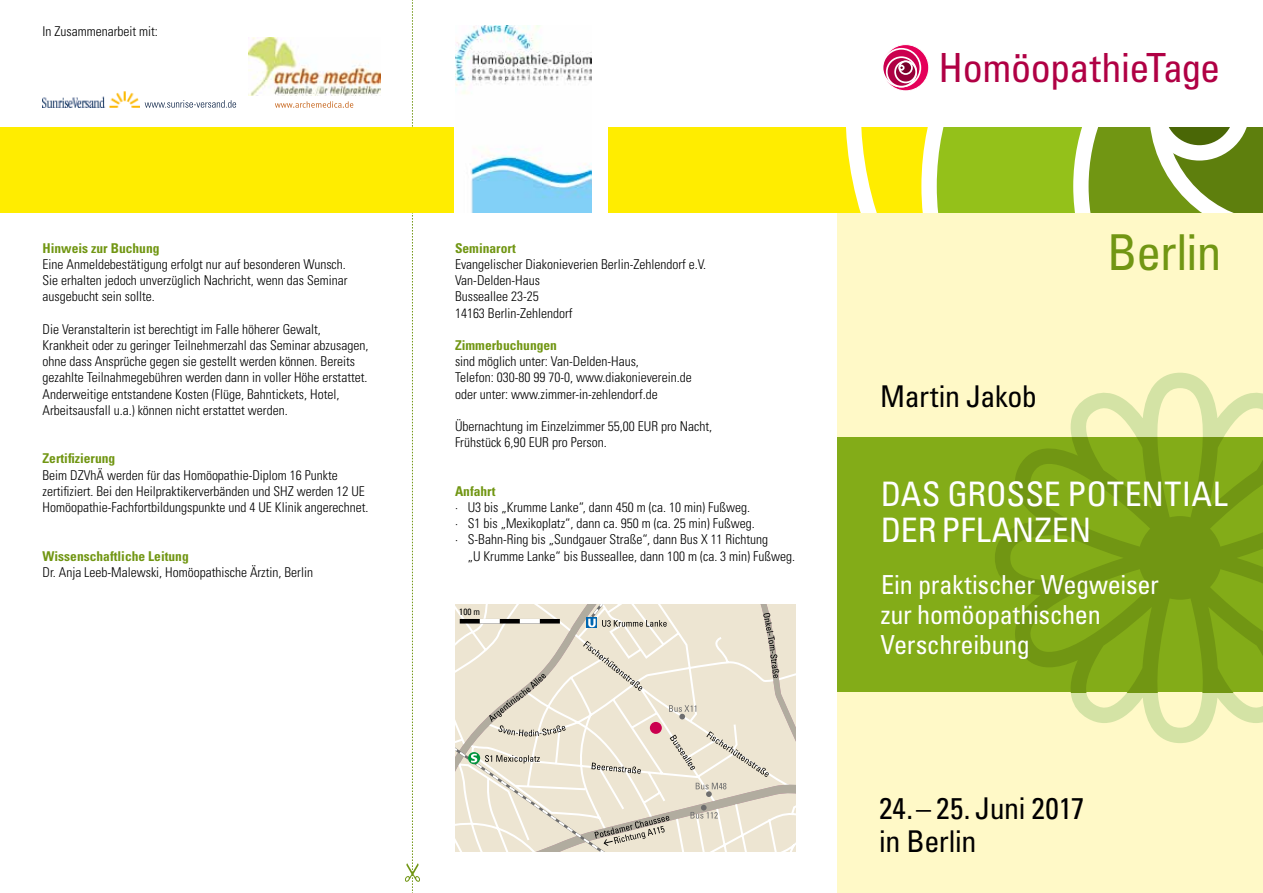
<style>
.page{position:relative;width:1263px;height:893px;background:#fff}
.page>*{position:absolute;margin:0;border:0;box-sizing:border-box;transform-origin:0 0}
.t1{font:condensed 49.5px "Univers";color:#719613}
.t2{font:condensed 40.2px "Univers";letter-spacing:-.01em;color:#b00044}
.t3{font:condensed 33.75px/36px "Univers";letter-spacing:.005em;color:#fff}
.t4{font:condensed 30px/33px "Univers";letter-spacing:-.015em;color:#000}
.t5{font:condensed 26.25px/30px "Univers";letter-spacing:-.015em;color:#fff}
.t6{font:300 condensed 13.5px/16.2px "Univers";color:#000}
.t7{font:700 condensed 13.5px "Univers";color:#719613}
.t8{font:condensed 9.15px "Univers";color:#000}
</style>
<div class="page">
<div style="left:838px;top:213px;width:425px;height:680px;background:#fff9c7"></div>
<svg style="left:1070px;top:373px;width:193px;height:370px"></svg>
<div style="left:838px;top:437px;width:425px;height:255px;background:#83ac18"></div>
<svg style="left:995px;top:437px;width:268px;height:255px"></svg>
<svg style="left:882px;top:45px;width:47px;height:46px"></svg>
<div style="left:882px;top:44px;width:47px;height:47px;border:1px solid #fff;border-radius:50%"></div>
<svg style="left:882px;top:49px;width:38px;height:38px"></svg>
<div style="left:882px;top:48px;width:39px;height:39px;border:2px solid #fff;border-radius:50%"></div>
<svg style="left:887px;top:57px;width:29px;height:30px"></svg>
<div style="left:886px;top:56px;width:31px;height:31px;border:2px solid #fff;border-radius:50%"></div>
<svg style="left:895px;top:61px;width:21px;height:21px"></svg>
<div style="left:894px;top:61px;width:23px;height:22px;border:2px solid #fff;border-radius:50%"></div>
<svg style="left:899px;top:61px;width:13px;height:13px"></svg>
<div style="left:898px;top:61px;width:15px;height:14px;border:2px solid #fff;border-radius:50%"></div>
<svg style="left:899px;top:65px;width:5px;height:6px"></svg>
<svg style="left:779px;top:675px;width:16px;height:177px"></svg>
<svg style="left:405px;top:0;width:15px;height:893px"></svg>
<svg style="left:455px;top:605px;width:324px;height:247px"></svg>
<svg style="left:145px;top:100px;width:91px;height:8px"></svg>
<img style="left:43px;top:91px;width:96px;height:17px">
<img style="left:248px;top:38px;width:133px;height:58px">
<svg style="left:275px;top:101px;width:78px;height:7px"></svg>
<div style="left:0;top:128px;width:914px;height:85px;background:#ffed00"></div>
<svg style="left:846px;top:128px;width:417px;height:85px"></svg>
<div style="left:455px;top:26px;width:153px;height:187px;background:#fff"></div>
<img style="left:455px;top:26px;width:136px;height:187px">
<p class="t6" style="left:43px;top:23px;width:117px">In Zusammenarbeit mit:</p>
<p class="t7" style="left:43px;top:240px;width:118px">Hinweis zur Buchung</p>
<p class="t6" style="left:43px;top:256px;width:307px">Eine Anmeldebestätigung erfolgt nur auf besonderen Wunsch.<br>Sie erhalten jedoch unverzüglich Nachricht, wenn das Seminar ausgebucht sein sollte.</p>
<p class="t6" style="left:43px;top:321px;width:327px">Die Veranstalterin ist berechtigt im Falle höherer Gewalt, Krankheit oder zu geringer Teilnehmerzahl das Seminar abzusagen, ohne dass Ansprüche gegen sie gestellt werden können. Bereits gezahlte Teilnahmegebühren werden dann in voller Höhe erstattet.<br>Anderweitige entstandene Kosten (Flüge, Bahntickets, Hotel, Arbeitsausfall u.a.) können nicht erstattet werden.</p>
<p class="t7" style="left:43px;top:450px;width:74px">Zertifizierung</p>
<p class="t6" style="left:43px;top:467px;width:328px">Beim DZVhÄ werden für das Homöopathie-Diplom 16 Punkte zertifiziert. Bei den Heilpraktikerverbänden und SHZ werden 12 UE<br>Homöopathie-Fachfortbildungspunkte und 4 UE Klinik angerechnet.</p>
<p class="t7" style="left:43px;top:548px;width:148px">Wissenschaftliche Leitung</p>
<p class="t6" style="left:43px;top:564px;width:272px">Dr. Anja Leeb-Malewski, Homöopathische Ärztin, Berlin</p>
<p class="t7" style="left:455px;top:240px;width:62px">Seminarort</p>
<p class="t6" style="left:455px;top:256px;width:253px">Evangelischer Diakonieverien Berlin-Zehlendorf e.V.<br>Van-Delden-Haus<br>Busseallee 23-25<br>14163 Berlin-Zehlendorf</p>
<p class="t7" style="left:455px;top:337px;width:103px">Zimmerbuchungen</p>
<p class="t6" style="left:455px;top:353px;width:238px">sind möglich unter: Van-Delden-Haus,<br>Telefon: 030-80 99 70-0, www.diakonieverein.de oder unter: www.zimmer-in-zehlendorf.de</p>
<p class="t6" style="left:455px;top:418px;width:259px">Übernachtung im Einzelzimmer 55,00 EUR pro Nacht,<br>Frühstück 6,90 EUR pro Person.</p>
<p class="t7" style="left:455px;top:483px;width:42px">Anfahrt</p>
<p class="t6" style="left:455px;top:499px;width:297px">· U3 bis „Krumme Lanke“, dann 450 m (ca. 10 min) Fußweg.</p>
<p class="t6" style="left:455px;top:515px;width:301px">· S1 bis „Mexikoplatz“, dann ca. 950 m (ca. 25 min) Fußweg.</p>
<p class="t6" style="left:455px;top:531px;width:315px">· S-Bahn-Ring bis „Sundgauer Straße“, dann Bus X 11 Richtung</p>
<p class="t6" style="left:468px;top:548px;width:329px">„U Krumme Lanke“ bis Busseallee, dann 100 m (ca. 3 min) Fußweg.</p>
<p class="t8" style="left:459px;top:606px;width:22px">100 m</p>
<h2 class="t2" style="left:938px;top:42px;width:283px">HomöopathieTage</h2>
<h3 class="t4" style="left:880px;top:379px;width:158px">Martin Jakob</h3>
<h1 class="t1" style="left:1107px;top:221px;width:116px">Berlin</h1>
<h3 class="t3" style="left:881px;top:475px;width:348px">Das groSSe Potential der Pflanzen</h3>
<h3 class="t5" style="left:880px;top:569px;width:280px">Ein praktischer Wegweiser zur homöopathischen<br>Verschreibung</h3>
<h3 class="t4" style="left:879px;top:791px;width:207px">24. – 25. Juni 2017 in Berlin</h3>
</div>
